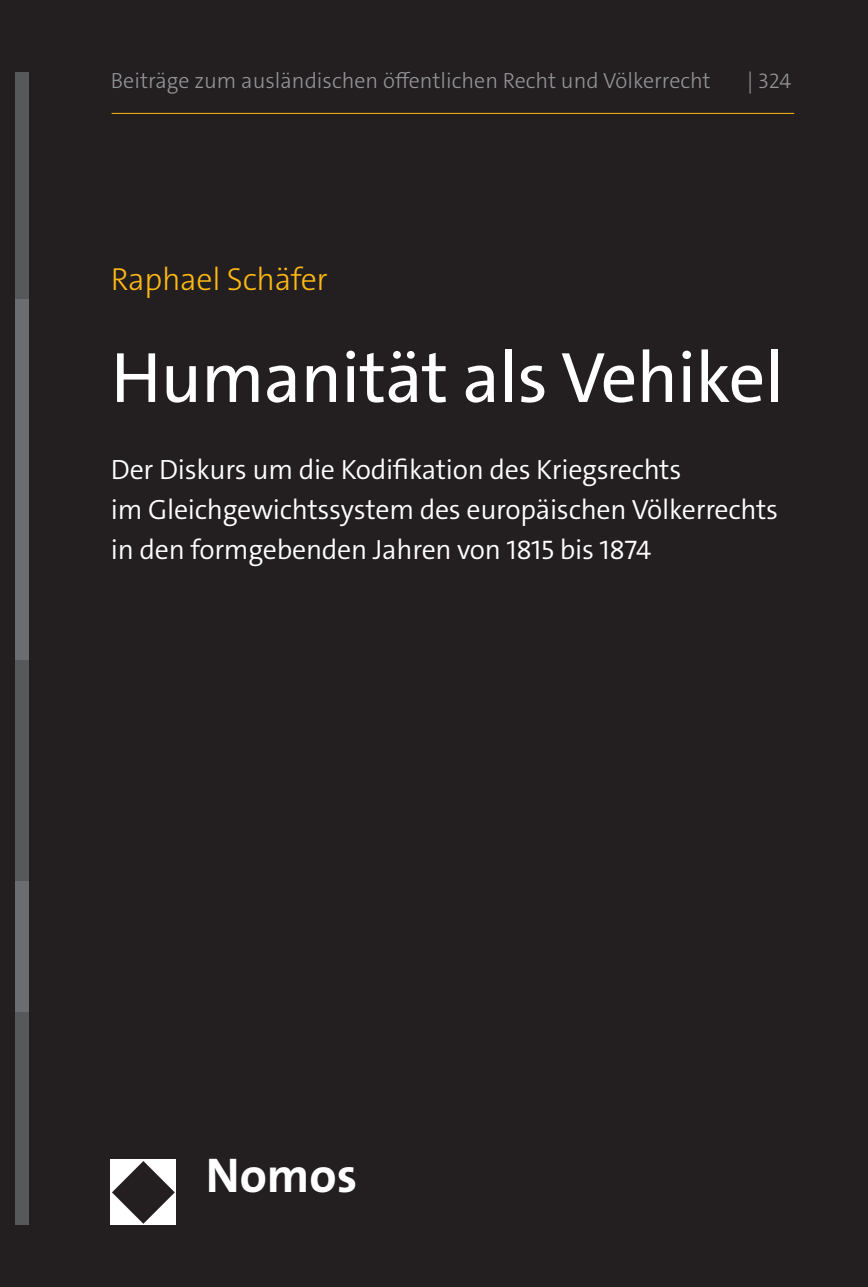
<style>
.page{position:relative;width:868px;height:1287px;background:#fff}
.page>*{position:absolute;margin:0;border:0;box-sizing:border-box;transform-origin:0 0}
.t1{font:72px "The Sans C5";letter-spacing:-.01em;color:#fff}
.t2{font:700 49.2px "The Sans C5";color:#fff}
.t3{font:300 32px "The Sans C5";letter-spacing:-.01em;color:#fcb814}
.t4{font:300 28px/40px "The Sans C5";letter-spacing:-.01em;color:#fff}
.t5{font:300 22px "The Sans C5";color:#939598}
</style>
<div class="page">
<div style="left:0;top:0;width:867px;height:1287px;background:#231f20"></div>
<hr style="left:111px;top:113px;width:683px;height:1px;background:#fcb814">
<div style="left:111px;top:1159px;width:65px;height:66px;background:#fff"></div>
<svg style="left:112px;top:1161px;width:63px;height:63px"></svg>
<div style="left:16px;top:72px;width:13px;height:227px;background:#57585a"></div>
<div style="left:16px;top:299px;width:13px;height:363px;background:#6c6d70"></div>
<div style="left:16px;top:660px;width:13px;height:222px;background:#57585a"></div>
<div style="left:16px;top:1012px;width:13px;height:213px;background:#57585a"></div>
<div style="left:16px;top:882px;width:13px;height:130px;background:#6c6d70"></div>
<p class="t5" style="left:111px;top:67px;width:601px">Beiträge zum ausländischen öffentlichen Recht und Völkerrecht</p>
<p class="t5" style="left:747px;top:67px;width:46px">| 324</p>
<p class="t3" style="left:111px;top:259px;width:218px">Raphael Schäfer</p>
<h1 class="t1" style="left:111px;top:331px;width:673px">Humanität als Vehikel</h1>
<p class="t4" style="left:111px;top:449px;width:668px">Der Diskurs um die Kodifikation des Kriegsrechts<br>im Gleichgewichtssystem des europäischen Völkerrechts in den formgebenden Jahren von 1815 bis 1874</p>
<h2 class="t2" style="left:206px;top:1144px;width:153px">Nomos</h2>
</div>
